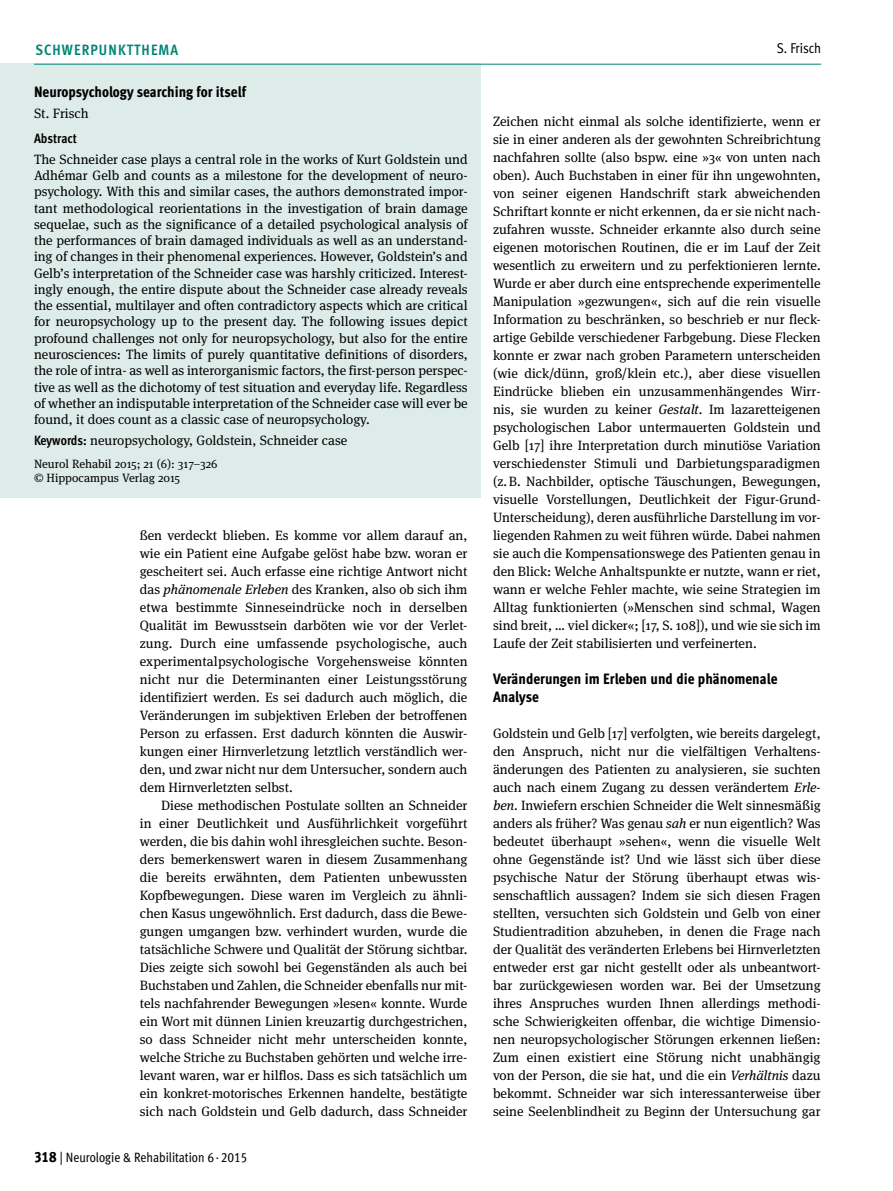
<style>
.page{position:relative;width:893px;height:1191px;background:#fff}
.page>*{position:absolute;margin:0;border:0;box-sizing:border-box;transform-origin:0 0}
.t1{font:15px/18px "Meta Cond Extra Bold LF";color:#000}
.t2{font:700 15px "Meta Cond";letter-spacing:.075em;color:#008576}
.t3{font:14.25px "Meta Cond Book LF";letter-spacing:-.01em;color:#000}
.t4{font:13.5px/18px "Meta Serif Pro";color:#000;text-align:justify}
.t5{font:13.5px "Meta Cond Book LF";color:#000}
.t6{font:13.5px "Meta Cond Bold LF";color:#000}
.t7{font:12px/14.4px "Meta Serif Pro";color:#000}
.s1{font-family:"Meta Cond Bold LF"}
.s2{font-style:italic}
.s3{font-family:"Meta Cond Extra Bold LF";font-size:15px}
</style>
<div class="page">
<div style="left:0;top:64px;width:480px;height:434px;background:#deece9"></div>
<hr style="left:34px;top:64px;width:787px;height:1px;background:#008576">
<p class="t2" style="left:36px;top:41px;width:144px">SCHWERPUNKTTHEMA</p>
<p class="t3" style="left:777px;top:40px;width:46px">S. Frisch</p>
<p class="t1" style="left:34px;top:82px;width:213px">Neuropsychology searching for itself</p>
<p class="t4" style="left:34px;top:104px;width:56px">St. Frisch</p>
<p class="t6" style="left:34px;top:131px;width:44px">Abstract</p>
<p class="t4" style="left:34px;top:150px;width:435px;line-height:16.2px">The Schneider case plays a central role in the works of Kurt Goldstein und Adhémar Gelb and counts as a milestone for the development of neuro&shy;psychology. With this and similar cases, the authors demonstrated impor&shy;tant methodological reorientations in the investigation of brain damage sequelae, such as the significance of a detailed psychological analysis of the performances of brain damaged individuals as well as an understand&shy;ing of changes in their phenomenal experiences. However, Goldstein’s and Gelb’s interpretation of the Schneider case was harshly criticized. Interest&shy;ingly enough, the entire dispute about the Schneider case already reveals the essential, multilayer and often contradictory aspects which are critical for neuropsychology up to the present day. The following issues depict profound challenges not only for neuropsychology, but also for the entire neurosciences: The limits of purely quantitative definitions of disorders, the role of intra- as well as interorganismic factors, the first-person perspec&shy;tive as well as the dichotomy of test situation and everyday life. Regardless of whether an indisputable interpretation of the Schneider case will ever be found, it does count as a classic case of neuropsychology.</p>
<p class="t4" style="left:34px;top:430px;width:315px"><span class="s1">Keywords:</span> neuropsychology, Goldstein, Schneider case</p>
<p class="t7" style="left:34px;top:456px;width:185px">Neurol Rehabil 2015; 21 (6): 317–326 © Hippocampus Verlag 2015</p>
<p class="t4" style="left:140px;top:526px;width:329px">ßen verdeckt blieben. Es komme vor allem darauf an, wie ein Patient eine Aufgabe gelöst habe bzw. woran er gescheitert sei. Auch erfasse eine richtige Antwort nicht das <span class="s2">phänomenale Erleben</span> des Kranken, also ob sich ihm etwa bestimmte Sinneseindrücke noch in derselben Qualität im Bewusstsein darböten wie vor der Verlet&shy;zung. Durch eine umfassende psychologische, auch experimentalpsychologische Vorgehensweise könnten nicht nur die Determinanten einer Leistungsstörung identifiziert werden. Es sei dadurch auch möglich, die Veränderungen im subjektiven Erleben der betroffenen Person zu erfassen. Erst dadurch könnten die Auswir&shy;kungen einer Hirnverletzung letztlich verständlich wer&shy;den, und zwar nicht nur dem Untersucher, sondern auch dem Hirnverletzten selbst.</p>
<p class="t4" style="left:140px;top:796px;width:329px;text-indent:21px">Diese methodischen Postulate sollten an Schneider in einer Deutlichkeit und Ausführlichkeit vorgeführt werden, die bis dahin wohl ihresgleichen suchte. Beson&shy;ders bemerkenswert waren in diesem Zusammenhang die bereits erwähnten, dem Patienten unbewussten Kopfbewegungen. Diese waren im Vergleich zu ähnli&shy;chen Kasus ungewöhnlich. Erst dadurch, dass die Bewe&shy;gungen umgangen bzw. verhindert wurden, wurde die tatsächliche Schwere und Qualität der Störung sichtbar.<br>Dies zeigte sich sowohl bei Gegenständen als auch bei Buchstaben und Zahlen, die Schneider ebenfalls nur mit&shy;tels nachfahrender Bewegungen »lesen« konnte. Wurde ein Wort mit dünnen Linien kreuzartig durchgestrichen, so dass Schneider nicht mehr unterscheiden konnte, welche Striche zu Buchstaben gehörten und welche irre&shy;levant waren, war er hilflos. Dass es sich tatsächlich um ein konkret-motorisches Erkennen handelte, bestätigte sich nach Goldstein und Gelb dadurch, dass Schneider</p>
<p class="t5" style="left:34px;top:1149px;width:215px"><span class="s3">318</span> | Neurologie &amp; Rehabilitation 6· 2015</p>
<p class="t4" style="left:493px;top:111px;width:329px">Zeichen nicht einmal als solche identifizierte, wenn er sie in einer anderen als der gewohnten Schreibrichtung nachfahren sollte (also bspw. eine »3« von unten nach oben). Auch Buchstaben in einer für ihn ungewohnten, von seiner eigenen Handschrift stark abweichenden Schriftart konnte er nicht erkennen, da er sie nicht nach&shy;zufahren wusste. Schneider erkannte also durch seine eigenen motorischen Routinen, die er im Lauf der Zeit wesentlich zu erweitern und zu perfektionieren lernte.<br>Wurde er aber durch eine entsprechende experimentelle Manipulation »gezwungen«, sich auf die rein visuelle Information zu beschränken, so beschrieb er nur fleck&shy;artige Gebilde verschiedener Farbgebung. Diese Flecken konnte er zwar nach groben Parametern unterscheiden (wie dick/dünn, groß/klein etc.), aber diese visuellen Eindrücke blieben ein unzusammenhängendes Wirr&shy;nis, sie wurden zu keiner <span class="s2">Gestalt</span>. Im lazaretteigenen psychologischen Labor untermauerten Goldstein und Gelb [17] ihre Interpretation durch minutiöse Variation verschiedenster Stimuli und Darbietungsparadigmen (z.B. Nachbilder, optische Täuschungen, Bewegungen, visuelle Vorstellungen, Deutlichkeit der Figur-Grund-Unterscheidung), deren ausführliche Darstellung im vor&shy;liegenden Rahmen zu weit führen würde. Dabei nahmen sie auch die Kompensationswege des Patienten genau in den Blick: Welche Anhaltspunkte er nutzte, wann er riet, wann er welche Fehler machte, wie seine Strategien im Alltag funktionierten (»Menschen sind schmal, Wagen sind breit, … viel dicker«; [17, S. 108]), und wie sie sich im Laufe der Zeit stabilisierten und verfeinerten.</p>
<p class="t1" style="left:493px;top:670px;width:286px">Veränderungen im Erleben und die phänomenale<br>Analyse</p>
<p class="t4" style="left:493px;top:724px;width:329px">Goldstein und Gelb [17] verfolgten, wie bereits dargelegt, den Anspruch, nicht nur die vielfältigen Verhaltens&shy;änderungen des Patienten zu analysieren, sie suchten auch nach einem Zugang zu dessen verändertem <span class="s2">Erle&shy;ben</span>. Inwiefern erschien Schneider die Welt sinnesmäßig anders als früher? Was genau <span class="s2">sah</span> er nun eigentlich? Was bedeutet überhaupt »sehen«, wenn die visuelle Welt ohne Gegenstände ist? Und wie lässt sich über diese psychische Natur der Störung überhaupt etwas wis&shy;senschaftlich aussagen? Indem sie sich diesen Fragen stellten, versuchten sich Goldstein und Gelb von einer Studientradition abzuheben, in denen die Frage nach der Qualität des veränderten Erlebens bei Hirnverletzten entweder erst gar nicht gestellt oder als unbeantwort&shy;bar zurückgewiesen worden war. Bei der Umsetzung ihres Anspruches wurden Ihnen allerdings methodi&shy;sche Schwierigkeiten offenbar, die wichtige Dimensio&shy;nen neuropsychologischer Störungen erkennen ließen:<br>Zum einen existiert eine Störung nicht unabhängig von der Person, die sie hat, und die ein <span class="s2">Verhältnis</span> dazu bekommt. Schneider war sich interessanterweise über seine Seelenblindheit zu Beginn der Untersuchung gar</p>
</div>
